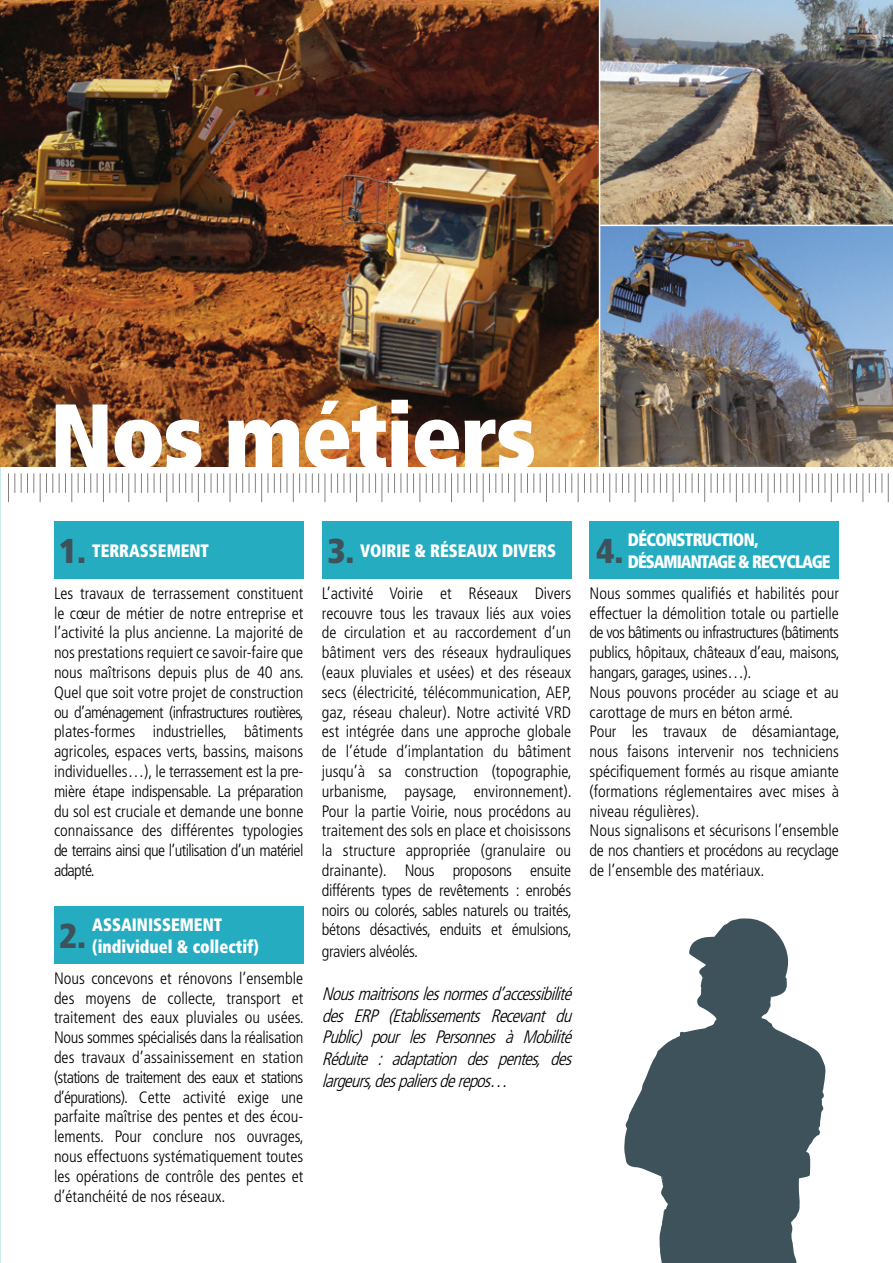
<style>
.page{position:relative;width:893px;height:1263px;background:#fff}
.page>*{position:absolute;margin:0;border:0;box-sizing:border-box;transform-origin:0 0}
.t1{font:900 condensed 91.5px "Frutiger LT Std";letter-spacing:-.02em;color:#fff}
.t2{font:900 condensed 34.5px "Frutiger LT Std";color:#3e525c}
.t3{font:italic 300 condensed 18px/21.6px "Frutiger LT Std";color:#000;text-align:justify}
.t4{font:900 condensed 18px/21.6px "Frutiger LT Std";color:#fff;scale:.9 1}
.t5{font:900 condensed 18px/21.6px "Frutiger LT Std";letter-spacing:-.06em;color:#fff;scale:.9 1}
.t6{font:300 condensed 16.5px/19.8px "Frutiger LT Std";color:#000;text-align:justify}
.t7{font:300 condensed 16.5px "Frutiger LT Std";letter-spacing:-.02em;color:#000}
</style>
<div class="page">
<div style="left:54px;top:522px;width:250px;height:57px;background:#25acc1"></div>
<div style="left:590px;top:522px;width:249px;height:57px;background:#25acc1"></div>
<div style="left:322px;top:522px;width:249px;height:57px;background:#25acc1"></div>
<img style="left:0;top:0;width:893px;height:467px">
<svg style="left:624px;top:918px;width:201px;height:345px;fill:#3e525c"></svg>
<svg style="left:8px;top:473px;width:7px;height:29px"></svg>
<svg style="left:40px;top:473px;width:13px;height:29px"></svg>
<svg style="left:230px;top:473px;width:13px;height:29px"></svg>
<svg style="left:78px;top:473px;width:13px;height:20px"></svg>
<svg style="left:173px;top:473px;width:13px;height:20px"></svg>
<svg style="left:116px;top:473px;width:13px;height:29px"></svg>
<svg style="left:21px;top:473px;width:13px;height:20px"></svg>
<svg style="left:154px;top:473px;width:13px;height:29px"></svg>
<svg style="left:97px;top:473px;width:13px;height:29px"></svg>
<svg style="left:211px;top:473px;width:13px;height:20px"></svg>
<svg style="left:59px;top:473px;width:13px;height:29px"></svg>
<svg style="left:192px;top:473px;width:13px;height:29px"></svg>
<svg style="left:135px;top:473px;width:13px;height:20px"></svg>
<svg style="left:888px;top:473px;width:1px;height:29px"></svg>
<svg style="left:768px;top:473px;width:13px;height:29px"></svg>
<svg style="left:806px;top:473px;width:13px;height:20px"></svg>
<svg style="left:869px;top:473px;width:13px;height:20px"></svg>
<svg style="left:787px;top:473px;width:13px;height:29px"></svg>
<svg style="left:844px;top:473px;width:19px;height:29px"></svg>
<svg style="left:825px;top:473px;width:13px;height:29px"></svg>
<svg style="left:249px;top:473px;width:13px;height:29px"></svg>
<svg style="left:325px;top:473px;width:13px;height:29px"></svg>
<svg style="left:483px;top:473px;width:13px;height:29px"></svg>
<svg style="left:268px;top:473px;width:13px;height:20px"></svg>
<svg style="left:426px;top:473px;width:13px;height:20px"></svg>
<svg style="left:363px;top:473px;width:13px;height:20px"></svg>
<svg style="left:287px;top:473px;width:13px;height:29px"></svg>
<svg style="left:401px;top:473px;width:19px;height:29px"></svg>
<svg style="left:344px;top:473px;width:13px;height:29px"></svg>
<svg style="left:464px;top:473px;width:13px;height:20px"></svg>
<svg style="left:306px;top:473px;width:13px;height:20px"></svg>
<svg style="left:445px;top:473px;width:13px;height:29px"></svg>
<svg style="left:382px;top:473px;width:13px;height:29px"></svg>
<svg style="left:502px;top:473px;width:13px;height:29px"></svg>
<svg style="left:578px;top:473px;width:13px;height:29px"></svg>
<svg style="left:673px;top:473px;width:13px;height:29px"></svg>
<svg style="left:521px;top:473px;width:13px;height:20px"></svg>
<svg style="left:711px;top:473px;width:13px;height:20px"></svg>
<svg style="left:616px;top:473px;width:13px;height:20px"></svg>
<svg style="left:540px;top:473px;width:13px;height:29px"></svg>
<svg style="left:654px;top:473px;width:13px;height:20px"></svg>
<svg style="left:597px;top:473px;width:13px;height:29px"></svg>
<svg style="left:730px;top:473px;width:13px;height:29px"></svg>
<svg style="left:559px;top:473px;width:13px;height:20px"></svg>
<svg style="left:692px;top:473px;width:13px;height:29px"></svg>
<svg style="left:635px;top:473px;width:13px;height:29px"></svg>
<svg style="left:749px;top:473px;width:13px;height:20px"></svg>
<div style="left:54px;top:907px;width:250px;height:57px;background:#25acc1"></div>
<hr style="left:599px;top:0;width:1px;height:467px;background:#fff">
<hr style="left:600px;top:225px;width:293px;height:1px;background:#fff">
<h1 class="t1" style="left:50px;top:381px;width:488px">Nos métiers</h1>
<p class="t5" style="left:628px;top:529px;width:227px">DÉCONSTRUCTION,<br>DÉSAMIANTAGE &amp; RECYCLAGE</p>
<p class="t6" style="left:590px;top:583px;width:251px;text-align:left">Nous sommes qualifiés et habilités pour effectuer la démolition totale ou partielle de vos bâtiments ou infrastructures (bâtiments publics, hôpitaux, châteaux d’eau, maisons, hangars, garages, usines…).<br>Nous pouvons procéder au sciage et au carottage de murs en béton armé.<br>Pour les travaux de désamiantage, nous faisons intervenir nos techniciens spécifiquement formés au risque amiante (formations réglementaires avec mises à niveau régulières).<br>Nous signalisons et sécurisons l’ensemble de nos chantiers et procédons au recyclage de l’ensemble des matériaux.</p>
<h2 class="t2" style="left:59px;top:530px;width:28px">1.</h2>
<h2 class="t2" style="left:327px;top:530px;width:28px">3.</h2>
<h2 class="t2" style="left:596px;top:530px;width:28px">4.</h2>
<p class="t4" style="left:360px;top:540px;width:219px">VOIRIE &amp; RÉSEAUX DIVERS</p>
<p class="t6" style="left:322px;top:583px;width:251px">L’activité Voirie et Réseaux Divers recouvre tous les travaux liés aux voies de circulation et au raccordement d’un bâtiment vers des réseaux hydrauliques (eaux pluviales et usées) et des réseaux secs (électricité, télécommunication, AEP, gaz, réseau chaleur). Notre activité VRD est intégrée dans une approche globale de l’étude d’implantation du bâtiment jusqu’à sa construction (topographie, urbanisme, paysage, environnement).<br>Pour la partie Voirie, nous procédons au traitement des sols en place et choisissons la structure appropriée (granulaire ou drainante). Nous proposons ensuite différents types de revêtements : enrobés noirs ou colorés, sables naturels ou traités, bétons désactivés, enduits et émulsions,</p>
<p class="t7" style="left:322px;top:942px;width:98px">graviers alvéolés.</p>
<p class="t3" style="left:322px;top:983px;width:256px">Nousmaitrisonslesnormesd’accessibilité des ERP (Etablissements Recevant du Public) pour les Personnes à Mobilité Réduite : adaptation des pentes, des largeurs,despaliersderepos…</p>
<p class="t4" style="left:92px;top:540px;width:131px">TERRASSEMENT</p>
<p class="t6" style="left:54px;top:583px;width:251px">Les travaux de terrassement constituent le cœur de métier de notre entreprise et l’activité la plus ancienne. La majorité de nos prestations requiert ce savoir-faire que nous maîtrisons depuis plus de 40 ans.<br>Quel que soit votre projet de construction ou d’aménagement (infrastructures routières, plates-formes industrielles, bâtiments agricoles, espaces verts, bassins, maisons individuelles…), le terrassement est la pre&shy;mière étape indispensable. La préparation du sol est cruciale et demande une bonne connaissance des différentes typologies de terrains ainsi que l’utilisation d’un matériel adapté.</p>
<p class="t4" style="left:92px;top:914px;width:187px">ASSAINISSEMENT (individuel &amp; collectif)</p>
<p class="t6" style="left:54px;top:968px;width:251px">Nous concevons et rénovons l’ensemble des moyens de collecte, transport et traitement des eaux pluviales ou usées.<br>Nous sommes spécialisés dans la réalisation des travaux d’assainissement en station (stations de traitement des eaux et stations d’épurations). Cette activité exige une parfaite maîtrise des pentes et des écou&shy;lements. Pour conclure nos ouvrages, nous effectuons systématiquement toutes les opérations de contrôle des pentes et d’étanchéité de nos réseaux.</p>
<h2 class="t2" style="left:59px;top:914px;width:28px">2.</h2>
</div>
